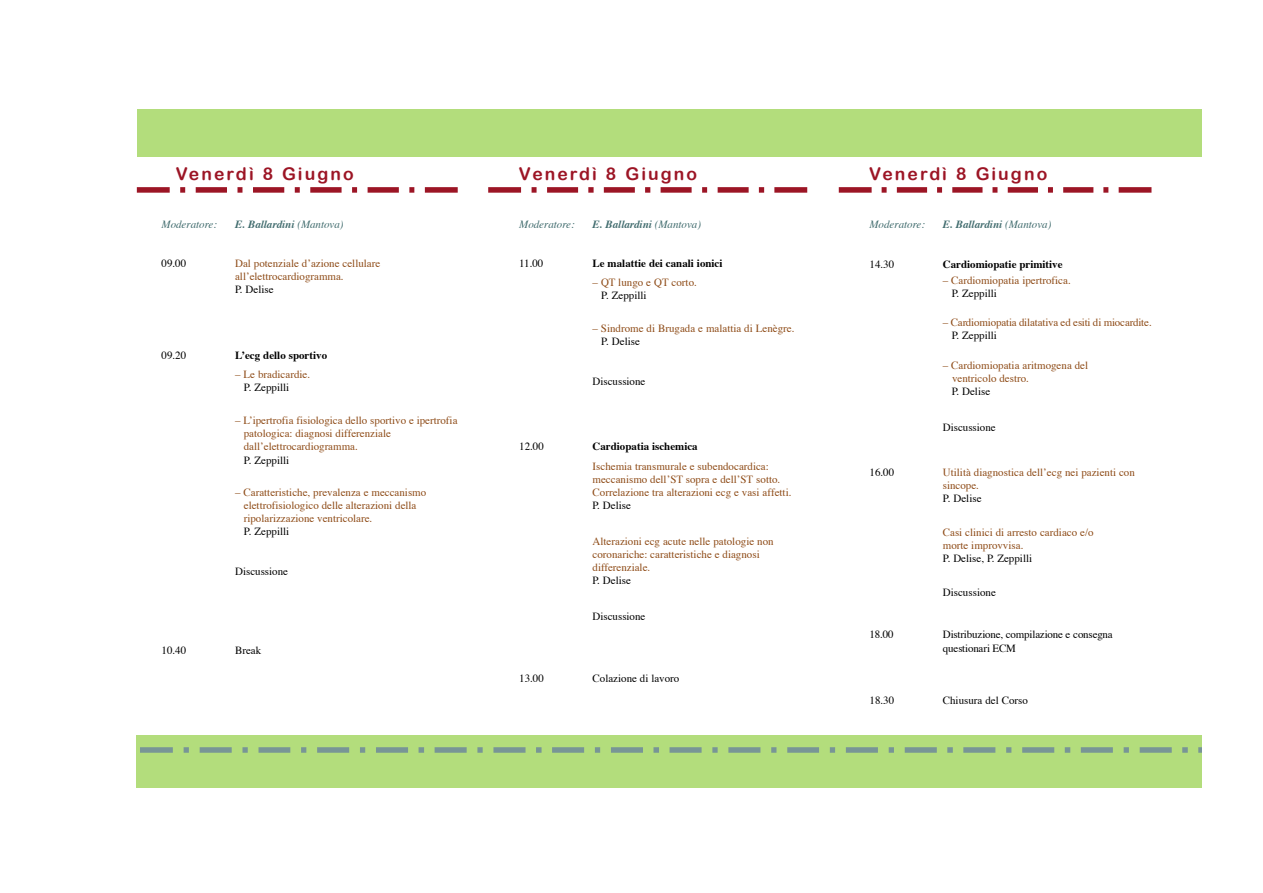
<style>
.page{position:relative;width:1263px;height:893px;background:#fff}
.page>*{position:absolute;margin:0;border:0;box-sizing:border-box;transform-origin:0 0}
.t1{font:17.55px "Arial Rounded MT Bold";letter-spacing:.115em;color:#9c1525}
.t2{font:10.95px/13.2px "Times";color:#8e4b17}
.t3{font:10.95px/13.2px "Times";color:#000}
.t4{font:700 10.95px "Times";color:#000}
.t5{font:italic 700 10.95px "Times";color:#416c6e}
.t6{font:italic 10.95px "Times";color:#416c6e}
.s1{font-weight:400}
</style>
<div class="page">
<svg style="left:137px;top:187px;width:321px;height:6px"></svg>
<svg style="left:488px;top:187px;width:319px;height:6px"></svg>
<svg style="left:839px;top:187px;width:313px;height:6px"></svg>
<div style="left:137px;top:109px;width:1064px;height:47px;background:#b3dd7c"></div>
<div style="left:137px;top:734px;width:1064px;height:53px;background:#b3dd7c"></div>
<svg style="left:140px;top:747px;width:1061px;height:5px"></svg>
<h1 class="t1" style="left:176px;top:163px;width:179px">Ve n e rdì 8 Giugno</h1>
<h1 class="t1" style="left:519px;top:163px;width:180px">Ve n e rdì 8 Giugno</h1>
<h1 class="t1" style="left:869px;top:163px;width:179px">Ve n e rdì 8 Giugno</h1>
<p class="t6" style="left:870px;top:219px;width:57px">Moderatore:</p>
<p class="t5" style="left:943px;top:219px;width:110px">E. Ballardini <span class="s1">(Mantova)</span></p>
<p class="t3" style="left:870px;top:258px;width:26px">14.30</p>
<p class="t4" style="left:943px;top:259px;width:121px">Cardiomiopatie primitive</p>
<p class="t2" style="left:943px;top:274px;width:129px">– Cardiomiopatia ipertrofica.</p>
<p class="t3" style="left:952px;top:287px;width:47px">P. Zeppilli</p>
<p class="t2" style="left:943px;top:317px;width:210px">– Cardiomiopatia dilatativa ed esiti di miocardite.</p>
<p class="t3" style="left:952px;top:330px;width:47px">P. Zeppilli</p>
<p class="t2" style="left:952px;top:359px;width:138px;text-indent:-9px">– Cardiomiopatia aritmogena del ventricolo destro.</p>
<p class="t3" style="left:952px;top:386px;width:40px">P. Delise</p>
<p class="t3" style="left:943px;top:421px;width:54px">Discussione</p>
<p class="t3" style="left:870px;top:466px;width:26px">16.00</p>
<p class="t2" style="left:943px;top:466px;width:194px">Utilità diagnostica dell’ecg nei pazienti con sincope.</p>
<p class="t3" style="left:943px;top:492px;width:40px">P. Delise</p>
<p class="t2" style="left:943px;top:526px;width:152px">Casi clinici di arresto cardiaco e/o morte improvvisa.</p>
<p class="t3" style="left:943px;top:553px;width:91px">P. Delise, P. Zeppilli</p>
<p class="t3" style="left:943px;top:587px;width:55px">Discussione</p>
<p class="t3" style="left:870px;top:629px;width:25px">1 8 .0 0</p>
<p class="t3" style="left:943px;top:629px;width:171px">Distribuzione, compilazione e consegna questionari ECM</p>
<p class="t6" style="left:162px;top:219px;width:57px">Moderatore:</p>
<p class="t5" style="left:235px;top:219px;width:110px">E. Ballardini <span class="s1">(Mantova)</span></p>
<p class="t3" style="left:162px;top:258px;width:26px">09.00</p>
<p class="t2" style="left:235px;top:258px;width:147px">Dal potenziale d’azione cellulare all’elettrocardiogramma.</p>
<p class="t3" style="left:235px;top:284px;width:40px">P. Delise</p>
<p class="t6" style="left:519px;top:219px;width:57px">Moderatore:</p>
<p class="t5" style="left:593px;top:219px;width:110px">E. Ballardini <span class="s1">(Mantova)</span></p>
<p class="t3" style="left:519px;top:258px;width:26px">11.00</p>
<p class="t4" style="left:593px;top:259px;width:132px">Le malattie dei canali ionici</p>
<p class="t2" style="left:593px;top:277px;width:106px">– QT lungo e QT corto.</p>
<p class="t3" style="left:601px;top:290px;width:47px">P. Zeppilli</p>
<p class="t2" style="left:593px;top:323px;width:203px">– Sindrome di Brugada e malattia di Lenègre.</p>
<p class="t3" style="left:601px;top:336px;width:40px">P. Delise</p>
<p class="t3" style="left:593px;top:375px;width:54px">Discussione</p>
<p class="t3" style="left:162px;top:350px;width:26px">09.20</p>
<p class="t4" style="left:235px;top:351px;width:94px">L’ecg dello sportivo</p>
<p class="t2" style="left:235px;top:369px;width:77px">– Le bradicardie.</p>
<p class="t3" style="left:244px;top:382px;width:47px">P. Zeppilli</p>
<p class="t2" style="left:244px;top:414px;width:215px;text-indent:-9px">– L’ipertrofia fisiologica dello sportivo e ipertrofia patologica: diagnosi differenziale dall’elettrocardiogramma.</p>
<p class="t3" style="left:244px;top:454px;width:47px">P. Zeppilli</p>
<p class="t2" style="left:244px;top:486px;width:184px;text-indent:-9px">– Caratteristiche, prevalenza e meccanismo elettrofisiologico delle alterazioni della ripolarizzazione ventricolare.</p>
<p class="t3" style="left:244px;top:526px;width:47px">P. Zeppilli</p>
<p class="t3" style="left:235px;top:565px;width:54px">Discussione</p>
<p class="t3" style="left:519px;top:441px;width:26px">12.00</p>
<p class="t4" style="left:593px;top:442px;width:107px">Cardiopatia ischemica</p>
<p class="t2" style="left:593px;top:460px;width:200px">Ischemia transmurale e subendocardica: meccanismo dell’ST sopra e dell’ST sotto.<br>Correlazione tra alterazioni ecg e vasi affetti.</p>
<p class="t3" style="left:593px;top:499px;width:40px">P. Delise</p>
<p class="t2" style="left:593px;top:535px;width:183px">Alterazioni ecg acute nelle patologie non coronariche: caratteristiche e diagnosi differenziale.</p>
<p class="t3" style="left:593px;top:575px;width:40px">P. Delise</p>
<p class="t3" style="left:593px;top:610px;width:54px">Discussione</p>
<p class="t3" style="left:162px;top:644px;width:26px">10.40</p>
<p class="t3" style="left:235px;top:644px;width:28px">Break</p>
<p class="t3" style="left:519px;top:672px;width:26px">13.00</p>
<p class="t3" style="left:593px;top:672px;width:88px">Colazione di lavoro</p>
<p class="t3" style="left:870px;top:694px;width:26px">18.30</p>
<p class="t3" style="left:943px;top:694px;width:87px">Chiusura del Corso</p>
</div>
